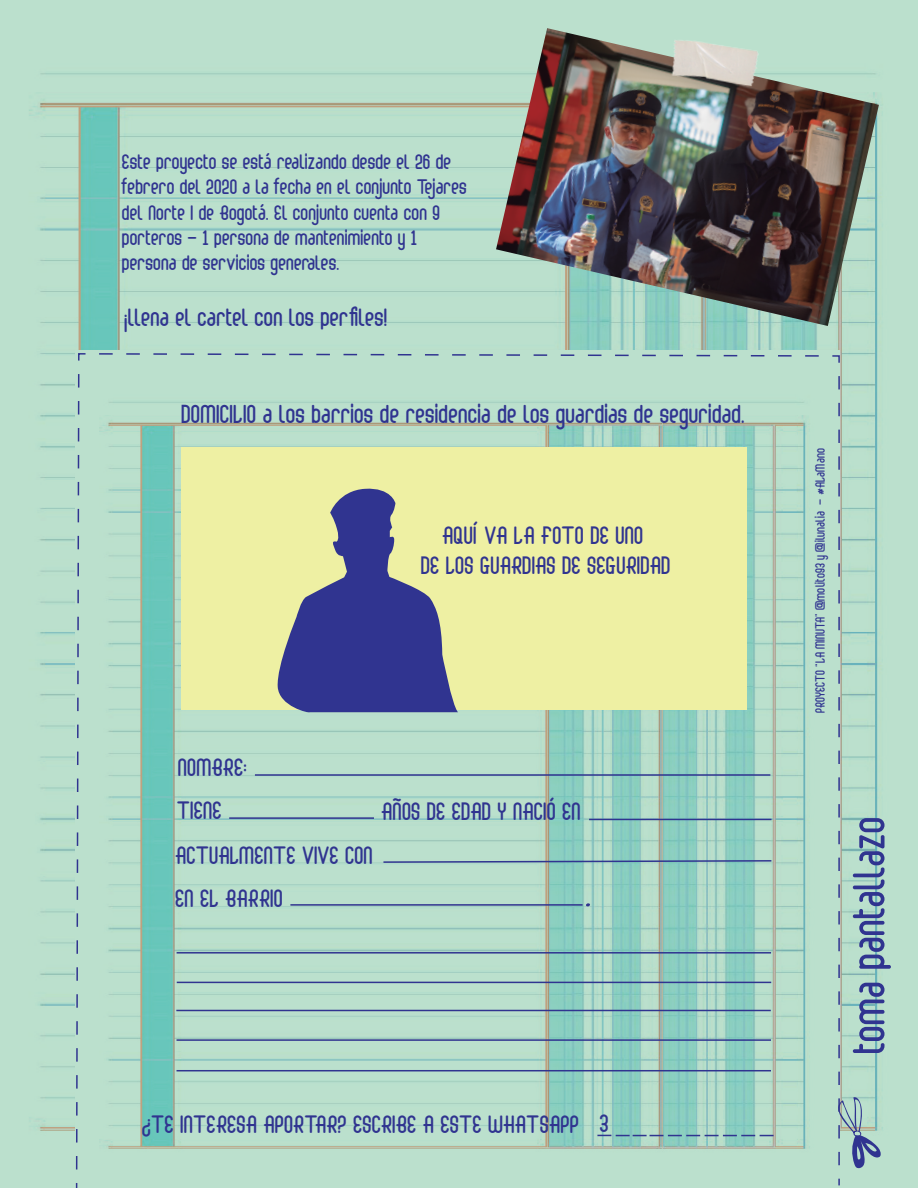
<style>
.page{position:relative;width:918px;height:1188px;background:#fff}
.page>*{position:absolute;margin:0;border:0;box-sizing:border-box;transform-origin:0 0}
.t1{font:25.95px "Abingdon";color:#303490}
.t2{font:25.05px/30.2px "Abingdon";color:#303490;text-align:center}
.t3{font:21px/25.2px "Abingdon";color:#303490}
.t4{font:13.5px "Abingdon";color:#303490}
</style>
<div class="page">
<img style="left:0;top:0;width:918px;height:1188px">
<img style="left:76px;top:351px;width:763px;height:837px">
<svg style="left:75px;top:352px;width:12px;height:819px;background:#b2d5c9"></svg>
<svg style="left:98px;top:352px;width:743px;height:12px;background:#b2d4c9"></svg>
<svg style="left:838px;top:1179px;width:2px;height:6px"></svg>
<svg style="left:830px;top:376px;width:61px;height:796px;background:#abcdc4"></svg>
<div style="left:181px;top:448px;width:566px;height:262px;background:#eef0a3"></div>
<svg style="left:276px;top:488px;width:182px;height:225px"></svg>
<hr style="left:255px;top:774px;width:515px;height:2px;background:#303490">
<hr style="left:290px;top:904px;width:293px;height:2px;background:#303490">
<svg style="left:382px;top:859px;width:391px;height:5px;background:#81a3b4"></svg>
<hr style="left:229px;top:817px;width:145px;height:2px;background:#303490">
<hr style="left:589px;top:819px;width:183px;height:1px;background:#303490">
<hr style="left:177px;top:952px;width:594px;height:2px;background:#303490">
<hr style="left:177px;top:982px;width:594px;height:1px;background:#303490">
<hr style="left:176px;top:1010px;width:595px;height:1px;background:#303490">
<hr style="left:177px;top:1039px;width:594px;height:2px;background:#303490">
<hr style="left:177px;top:1070px;width:594px;height:1px;background:#303490">
<svg style="left:585px;top:903px;width:6px;height:3px"></svg>
<svg style="left:597px;top:1135px;width:177px;height:1px"></svg>
<img style="left:496px;top:28px;width:383px;height:298px">
<img style="left:669px;top:36px;width:92px;height:54px">
<p class="t3" style="left:122px;top:149px;width:347px">Este proyecto se está realizando desde el 26 de febrero del 2020 a la fecha en el conjunto Tejares del Norte I de Bogotá. El conjunto cuenta con 9 porteros - 1 persona de mantenimiento y 1 persona de servicios generales.</p>
<p class="t2" style="left:124px;top:302px;width:265px">¡llena el cartel con los perfiles!</p>
<p class="t1" style="left:181px;top:398px;width:565px">DOMICILIO a los barrios de residencia de los guardias de seguridad.</p>
<p class="t2" style="left:178px;top:752px;width:71px">NOMBRE:</p>
<p class="t2" style="left:421px;top:520px;width:251px">AQUÍ VA LA FOTO DE UNO<br>DE LOS GUARDIAS DE SEGURIDAD</p>
<p class="t2" style="left:177px;top:795px;width:47px">TIENE</p>
<p class="t2" style="left:381px;top:796px;width:201px">AÑOS DE EDAD Y NACIÓ EN</p>
<p class="t2" style="left:175px;top:834px;width:199px;line-height:43.2px;text-align:left">ACTUALMENTE VIVE CON<br>EN EL BARRIO</p>
<p class="t4" style="left:812px;top:713px;width:266px;rotate:-90deg">PROYECTO “LA MINUTA” @molito93 y @ilunalia - #ALaMano</p>
<p class="t2" style="left:142px;top:1109px;width:439px">¿TE INTERESA APORTAR? ESCRIBE A ESTE WHATSAPP</p>
<p class="t2" style="left:600px;top:1108px;width:11px">3</p>
</div>
